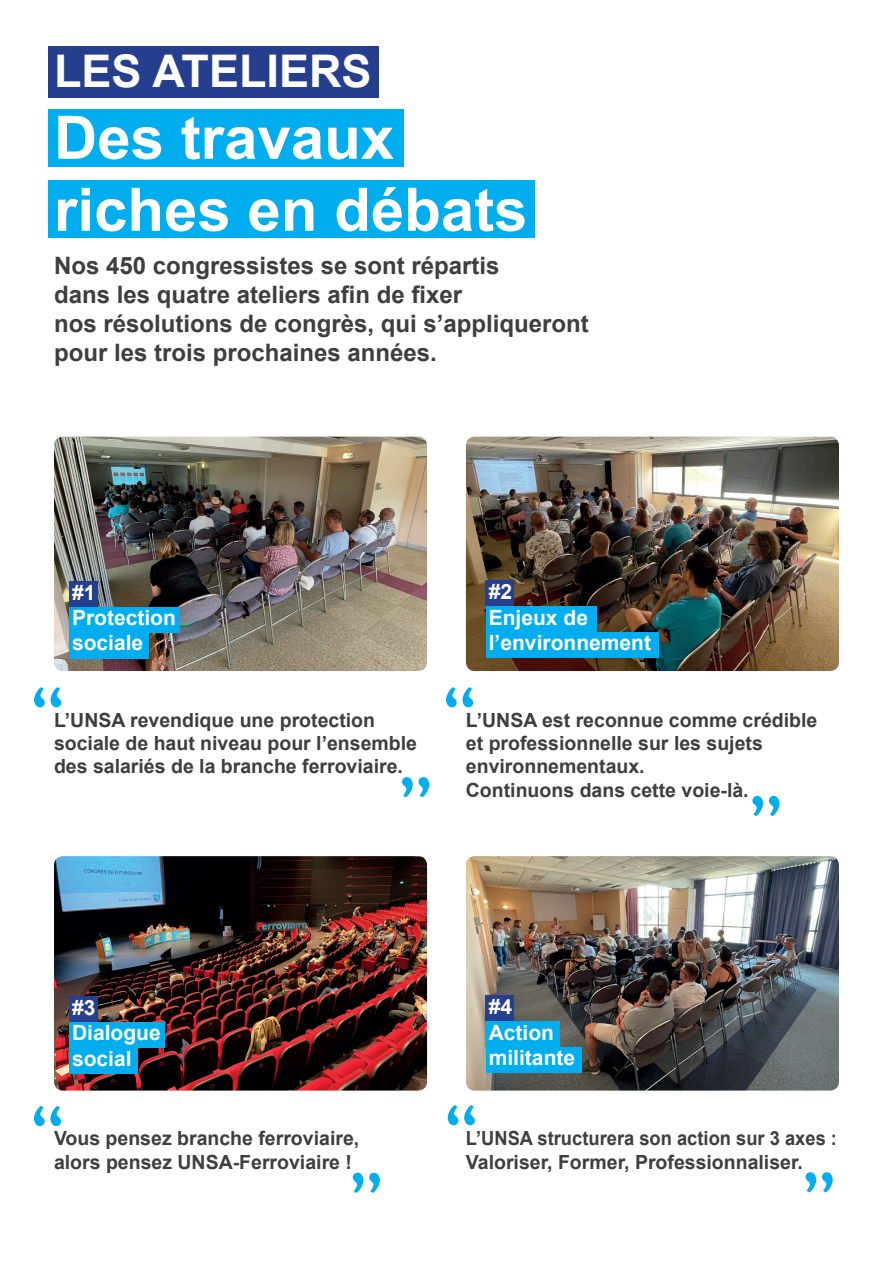
<style>
.page{position:relative;width:893px;height:1263px;background:#fff}
.page>*{position:absolute;margin:0;border:0;box-sizing:border-box;transform-origin:0 0}
.t1{font:condensed 63.3px "Bernard";color:#00aeef}
.t2{font:700 60px/72px "Arial";color:#fff}
.t3{font:700 45px "Arial";color:#fff}
.t4{font:700 24px/28.8px "Arial";color:#3e3e3f}
.t5{font:700 21px/25.2px "Arial";color:#fff}
.t6{font:700 19.5px/23.4px "Arial";color:#3e3e3f}
.t7{font:700 19.5px/23.4px "Arial";color:#3e3e3f;scale:.94 1}
</style>
<div class="page">
<div style="left:48px;top:180px;width:486px;height:58px;background:#00aeef"></div>
<div style="left:48px;top:110px;width:355px;height:57px;background:#00aeef"></div>
<div style="left:48px;top:47px;width:330px;height:51px;background:#253f8e"></div>
<img style="left:54px;top:437px;width:373px;height:234px">
<div style="left:69px;top:633px;width:80px;height:25px;background:#00aeef"></div>
<div style="left:69px;top:607px;width:111px;height:26px;background:#00aeef"></div>
<div style="left:69px;top:581px;width:28px;height:26px;background:#253f8e"></div>
<img style="left:466px;top:856px;width:373px;height:234px">
<div style="left:486px;top:1047px;width:95px;height:26px;background:#00aeef"></div>
<div style="left:486px;top:1021px;width:74px;height:26px;background:#00aeef"></div>
<div style="left:486px;top:995px;width:28px;height:26px;background:#253f8e"></div>
<img style="left:466px;top:437px;width:373px;height:234px">
<div style="left:486px;top:632px;width:173px;height:26px;background:#00aeef"></div>
<div style="left:486px;top:606px;width:110px;height:26px;background:#00aeef"></div>
<div style="left:486px;top:580px;width:28px;height:26px;background:#253f8e"></div>
<img style="left:54px;top:856px;width:373px;height:234px">
<div style="left:69px;top:1048px;width:68px;height:26px;background:#00aeef"></div>
<div style="left:69px;top:1022px;width:96px;height:26px;background:#00aeef"></div>
<div style="left:69px;top:996px;width:28px;height:26px;background:#253f8e"></div>
<h3 class="t3" style="left:54px;top:39px;width:319px">LES ATELIERS</h3>
<h2 class="t2" style="left:54px;top:102px;width:475px">Des travaux riches en débats</h2>
<p class="t4" style="left:54px;top:252px;width:536px">Nos 450 congressistes se sont répartis<br>dans les quatre ateliers afin de fixer<br>nos résolutions de congrès, qui s’appliqueront pour les trois prochaines années.</p>
<p class="t5" style="left:72px;top:580px;width:105px">#1<br>Protection sociale</p>
<h1 class="t1" style="left:31px;top:677px;width:34px">‘‘</h1>
<h1 class="t1" style="left:443px;top:677px;width:34px">‘‘</h1>
<p class="t5" style="left:489px;top:580px;width:164px">#2<br>Enjeux de l’environnement</p>
<p class="t6" style="left:54px;top:708px;width:365px">L’UNSA revendique une protection sociale de haut niveau pour l’ensemble des salariés de la branche ferroviaire.</p>
<h1 class="t1" style="left:432px;top:808px;width:34px;rotate:-180deg">‘‘</h1>
<p class="t6" style="left:466px;top:708px;width:353px">L’UNSA est reconnue comme crédible et professionnelle sur les sujets environnementaux.<br>Continuons dans cette voie-là.</p>
<h1 class="t1" style="left:782px;top:826px;width:34px;rotate:-180deg">‘‘</h1>
<p class="t5" style="left:72px;top:995px;width:90px">#3<br>Dialogue social</p>
<p class="t5" style="left:489px;top:995px;width:88px">#4<br>Action militante</p>
<h1 class="t1" style="left:31px;top:1095px;width:34px">‘‘</h1>
<h1 class="t1" style="left:445px;top:1095px;width:34px">‘‘</h1>
<p class="t7" style="left:466px;top:1127px;width:396px">L’UNSA structurera son action sur 3 axes :<br>Valoriser, Former, Professionnaliser.</p>
<p class="t6" style="left:54px;top:1127px;width:307px">Vous pensez branche ferroviaire, alors pensez UNSA-Ferroviaire !</p>
<h1 class="t1" style="left:383px;top:1203px;width:34px;rotate:-180deg">‘‘</h1>
<h1 class="t1" style="left:836px;top:1203px;width:34px;rotate:-180deg">‘‘</h1>
</div>
